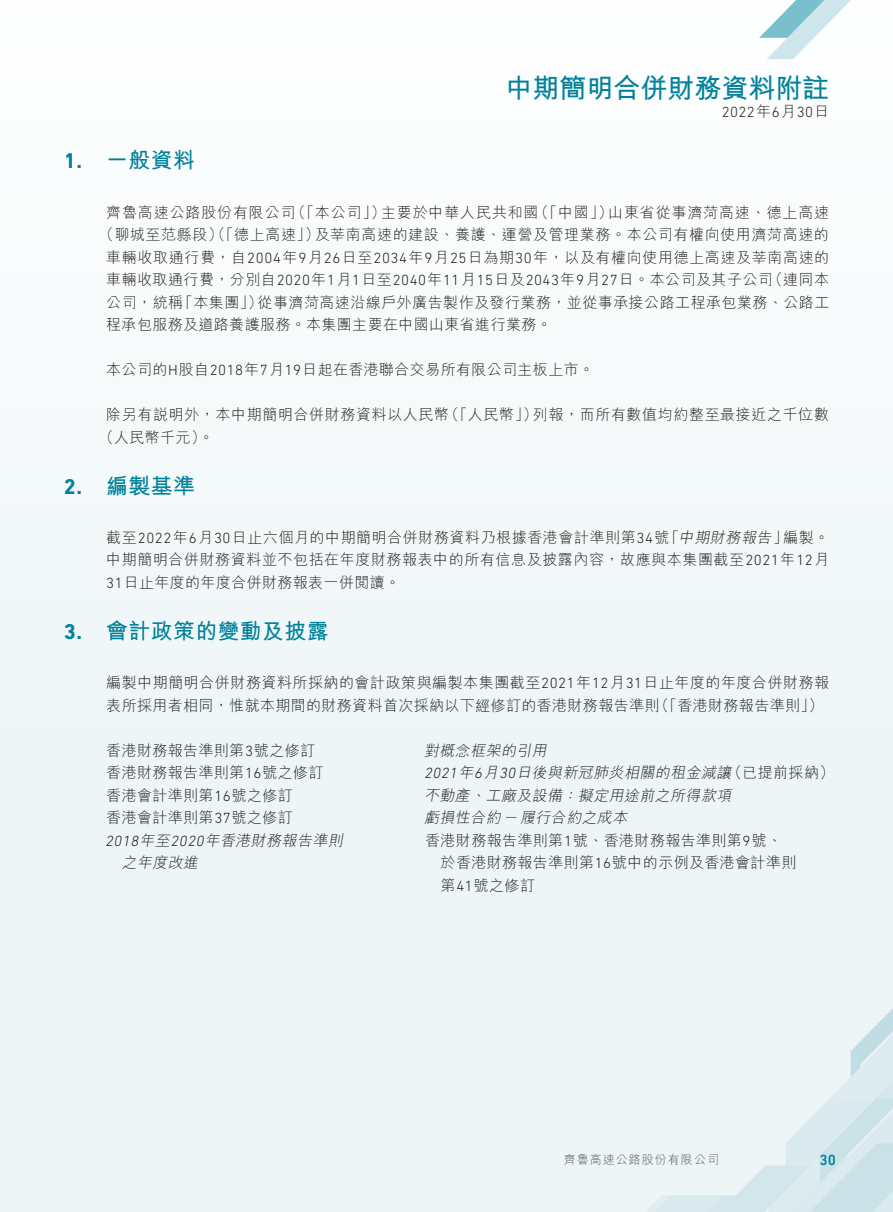
<style>
.page{position:relative;width:893px;height:1212px;background:#fff}
.page>*{position:absolute;margin:0;border:0;box-sizing:border-box;transform-origin:0 0}
.t1{font:700 27px "M Hei HK";color:#00829b}
.t2{font:700 21.75px "M Hei HK";letter-spacing:.025em;color:#00829b}
.t3{font:300 15px/22.5px "M Hei HK";letter-spacing:.03em;color:#231f20}
.t4{font:italic 300 15px/22.5px "M Hei HK";color:#231f20}
.t5{font:300 15px "M Hei HK";letter-spacing:.055em;color:#231f20}
.t6{font:300 15px "DIN Next LT Pro";letter-spacing:.025em;color:#231f20}
.t7{font:500 15px "DIN Next LT Pro";color:#00829b}
.t8{font:300 12px "M Hei HK";letter-spacing:.085em;color:#57585a}
.s1{font-family:"M Hei HK"}
.s2{font-family:"DIN Next LT Pro"}
.s3{font-style:italic}
.s4{font-style:normal}
</style>
<div class="page">
<svg style="left:759px;top:0;width:92px;height:59px"></svg>
<h1 class="t1" style="left:506px;top:68px;width:325px">中期簡明合併財務資料附註</h1>
<p class="t6" style="left:722px;top:103px;width:109px">2022<span class="s1">年</span>6<span class="s1">月</span>30<span class="s1">日</span></p>
<h2 class="t2" style="left:64px;top:144px;width:133px"><span class="s2">1.</span> 一般資料</h2>
<p class="t5" style="left:106px;top:204px;width:724px">齊魯高速公路股份有限公司（「本公司」）主要於中華人民共和國（「中國」）山東省從事濟菏高速、德上高速</p>
<p class="t3" style="left:99px;top:223px;width:732px">（聊城至范縣段）（「德上高速」）及莘南高速的建設、養護、運營及管理業務。本公司有權向使用濟菏高速的</p>
<p class="t3" style="left:106px;top:246px;width:724px">車輛收取通行費，自<span class="s2">2004</span>年<span class="s2">9</span>月<span class="s2">26</span>日至<span class="s2">2034</span>年<span class="s2">9</span>月<span class="s2">25</span>日為期<span class="s2">30</span>年，以及有權向使用德上高速及莘南高速的</p>
<p class="t3" style="left:106px;top:268px;width:724px">車輛收取通行費，分別自<span class="s2">2020</span>年<span class="s2">1</span>月<span class="s2">1</span>日至<span class="s2">2040</span>年<span class="s2">11</span>月<span class="s2">15</span>日及<span class="s2">2043</span>年<span class="s2">9</span>月<span class="s2">27</span>日。本公司及其子公司（連同本</p>
<p class="t3" style="left:106px;top:291px;width:725px">公司，統稱「本集團」）從事濟菏高速沿線戶外廣告製作及發行業務，並從事承接公路工程承包業務、公路工</p>
<p class="t3" style="left:106px;top:313px;width:447px">程承包服務及道路養護服務。本集團主要在中國山東省進行業務。</p>
<p class="t3" style="left:106px;top:358px;width:489px">本公司的<span class="s2">H</span>股自<span class="s2">2018</span>年<span class="s2">7</span>月<span class="s2">19</span>日起在香港聯合交易所有限公司主板上市。</p>
<p class="t3" style="left:99px;top:403px;width:732px;text-indent:8px">除另有說明外，本中期簡明合併財務資料以人民幣（「人民幣」）列報，而所有數值均約整至最接近之千位數（人民幣千元）。</p>
<h2 class="t2" style="left:64px;top:470px;width:133px"><span class="s2">2.</span> 編製基準</h2>
<p class="t3" style="left:106px;top:526px;width:724px;text-align:justify">截至<span class="s2">2022</span>年<span class="s2">6</span>月<span class="s2">30</span>日止六個月的中期簡明合併財務資料乃根據香港會計準則第<span class="s2">34</span>號「<span class="s3">中期財務報告</span>」編製。中期簡明合併財務資料並不包括在年度財務報表中的所有信息及披露內容，故應與本集團截至<span class="s2">2021</span>年<span class="s2">12</span>月<span class="s2">31</span>日止年度的年度合併財務報表一併閱讀。</p>
<h2 class="t2" style="left:64px;top:615px;width:266px"><span class="s2">3.</span> 會計政策的變動及披露</h2>
<p class="t3" style="left:106px;top:671px;width:724px">編製中期簡明合併財務資料所採納的會計政策與編製本集團截至<span class="s2">2021</span>年<span class="s2">12</span>月<span class="s2">31</span>日止年度的年度合併財務報表所採用者相同，惟就本期間的財務資料首次採納以下經修訂的香港財務報告準則（「香港財務報告準則」）</p>
<p class="t3" style="left:106px;top:739px;width:210px">香港財務報告準則第<span class="s2">3</span>號之修訂</p>
<p class="t4" style="left:424px;top:739px;width:127px">對概念框架的引用</p>
<p class="t3" style="left:106px;top:761px;width:219px">香港財務報告準則第<span class="s2">16</span>號之修訂</p>
<p class="t4" style="left:424px;top:761px;width:412px"><span class="s2">2021</span>年<span class="s2">6</span>月<span class="s2">30</span>日後與新冠肺炎相關的租金減讓<span class="s4">（已提前採納）</span></p>
<p class="t3" style="left:106px;top:784px;width:188px">香港會計準則第<span class="s2">16</span>號之修訂</p>
<p class="t4" style="left:424px;top:784px;width:311px">不動產、工廠及設備：擬定用途前之所得款項</p>
<p class="t3" style="left:106px;top:806px;width:188px">香港會計準則第<span class="s2">37</span>號之修訂</p>
<p class="t4" style="left:424px;top:806px;width:207px">虧損性合約－履行合約之成本</p>
<p class="t4" style="left:122px;top:829px;width:225px;text-indent:-16px"><span class="s2">2018</span>年至<span class="s2">2020</span>年香港財務報告準則之年度改進</p>
<p class="t3" style="left:441px;top:829px;width:357px;text-indent:-15px">香港財務報告準則第<span class="s2">1</span>號、香港財務報告準則第<span class="s2">9</span>號、於香港財務報告準則第<span class="s2">16</span>號中的示例及香港會計準則第<span class="s2">41</span>號之修訂</p>
<p class="t8" style="left:564px;top:1153px;width:157px">齊魯高速公路股份有限公司</p>
<p class="t7" style="left:820px;top:1152px;width:18px">30</p>
</div>
